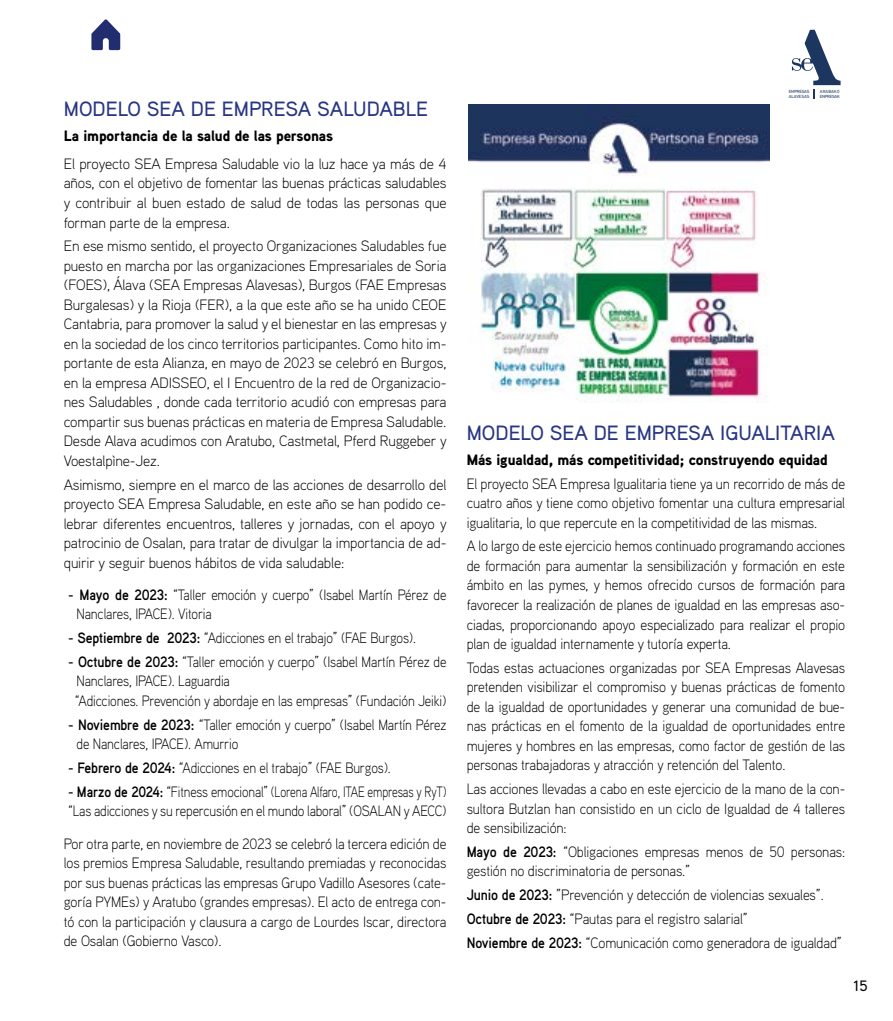
<style>
.page{position:relative;width:893px;height:1021px;background:#fff}
.page>*{position:absolute;margin:0;border:0;box-sizing:border-box;transform-origin:0 0}
.t1{font:500 20.7px "Aaux Pro";color:#283583}
.t2{font:300 15px/19.5px "Aaux Pro";letter-spacing:-.01em;color:#000;text-align:justify;scale:.95 1}
.t3{font:300 15px/19.5px "Aaux Pro";letter-spacing:-.01em;color:#000;text-align:justify}
.t4{font:300 15px/19.5px "Aaux Pro";letter-spacing:-.01em;color:#000;scale:.9 1}
.t5{font:300 15px/19.5px "Aaux Pro";letter-spacing:-.01em;color:#000;scale:.88 1}
.t6{font:900 15px "Aaux Pro";letter-spacing:-.01em;color:#000}
.t7{font:500 15px "Aaux Pro";color:#000}
.t8{font:4.5px/4.8px "DIN Next Rounded LT Pro";letter-spacing:-.05em;color:#1d3660}
.s1{font-weight:700}
</style>
<div class="page">
<img style="left:469px;top:104px;width:301px;height:297px">
<div style="left:769px;top:10px;width:92px;height:108px;background:#fff"></div>
<svg style="left:792px;top:30px;width:49px;height:68px"></svg>
<svg style="left:91px;top:19px;width:29px;height:31px"></svg>
<h1 class="t1" style="left:64px;top:95px;width:366px">MODELO SEA DE EMPRESA SALUDABLE</h1>
<p class="t6" style="left:64px;top:126px;width:271px">La importancia de la salud de las personas</p>
<p class="t3" style="left:64px;top:153px;width:384px">El proyecto SEA Empresa Saludable vio la luz hace ya más de 4 años, con el objetivo de fomentar las buenas prácticas saludables y contribuir al buen estado de salud de todas las personas que forman parte de la empresa.</p>
<p class="t3" style="left:64px;top:236px;width:385px">En ese mismo sentido, el proyecto Organizaciones Saludables fue puesto en marcha por las organizaciones Empresariales de Soria (FOES), Álava (SEA Empresas Alavesas), Burgos (FAE Empresas Burgalesas) y la Rioja (FER), a la que este año se ha unido CEOE Cantabria, para promover la salud y el bienestar en las empresas y en la sociedad de los cinco territorios participantes. Como hito im&shy;portante de esta Alianza, en mayo de 2023 se celebró en Burgos, en la empresa ADISSEO, el I Encuentro de la red de Organizacio&shy;nes Saludables , donde cada territorio acudió con empresas para compartir sus buenas prácticas en materia de Empresa Saludable.<br>Desde Alava acudimos con Aratubo, Castmetal, Pferd Ruggeber y Voestalpìne-Jez.</p>
<p class="t3" style="left:64px;top:474px;width:384px">Asimismo, siempre en el marco de las acciones de desarrollo del proyecto SEA Empresa Saludable, en este año se han podido ce&shy;lebrar diferentes encuentros, talleres y jornadas, con el apoyo y patrocinio de Osalan, para tratar de divulgar la importancia de ad&shy;quirir y seguir buenos hábitos de vida saludable:</p>
<p class="t4" style="left:77px;top:584px;width:413px;text-indent:-9px"><span class="s1">- Mayo de 2023:</span> “Taller emoción y cuerpo” (Isabel Martín Pérez de<br>Nanclares, IPACE). Vitoria</p>
<p class="t4" style="left:68px;top:627px;width:388px"><span class="s1">- Septiembre de 2023:</span> “Adicciones en el trabajo” (FAE Burgos).</p>
<p class="t4" style="left:75px;top:651px;width:415px;text-indent:-7px"><span class="s1">- Octubre de 2023:</span> “Taller emoción y cuerpo” (Isabel Martín Pérez de<br>Nanclares, IPACE). Laguardia<br>“Adicciones. Prevención y abordaje en las empresas” (Fundación Jeiki)</p>
<p class="t4" style="left:77px;top:714px;width:413px;text-indent:-9px"><span class="s1">- Noviembre de 2023:</span> “Taller emoción y cuerpo” (Isabel Martín Pérez de Nanclares, IPACE). Amurrio</p>
<p class="t4" style="left:68px;top:757px;width:360px"><span class="s1">- Febrero de 2024:</span> “Adicciones en el trabajo” (FAE Burgos).</p>
<p class="t5" style="left:68px;top:781px;width:432px"><span class="s1">- Marzo de 2024:</span> “Fitness emocional” (Lorena Alfaro, ITAE empresas y RyT) “Las adicciones y su repercusión en el mundo laboral” (OSALAN y AECC)</p>
<p class="t2" style="left:64px;top:833px;width:404px">Por otra parte, en noviembre de 2023 se celebró la tercera edición de los premios Empresa Saludable, resultando premiadas y reconocidas por sus buenas prácticas las empresas Grupo Vadillo Asesores (cate&shy;goría PYMEs) y Aratubo (grandes empresas). El acto de entrega con&shy;tó con la participación y clausura a cargo de Lourdes Iscar, directora de Osalan (Gobierno Vasco).</p>
<p class="t8" style="left:789px;top:89px;width:22px">EMPRESAS<br>ALAVESAS</p>
<p class="t8" style="left:820px;top:89px;width:21px">ARABAKO<br>ENPRESAK</p>
<h1 class="t1" style="left:467px;top:419px;width:370px">MODELO SEA DE EMPRESA IGUALITARIA</h1>
<p class="t6" style="left:467px;top:450px;width:363px">Más igualdad, más competitividad; construyendo equidad</p>
<p class="t2" style="left:467px;top:473px;width:400px">El proyecto SEA Empresa Igualitaria tiene ya un recorrido de más de cuatro años y tiene como objetivo fomentar una cultura empresarial igualitaria, lo que repercute en la competitividad de las mismas.</p>
<p class="t2" style="left:467px;top:536px;width:400px">A lo largo de este ejercicio hemos continuado programando acciones de formación para aumentar la sensibilización y formación en este ámbito en las pymes, y hemos ofrecido cursos de formación para favorecer la realización de planes de igualdad en las empresas aso&shy;ciadas, proporcionando apoyo especializado para realizar el propio plan de igualdad internamente y tutoría experta.</p>
<p class="t2" style="left:467px;top:657px;width:400px">Todas estas actuaciones organizadas por SEA Empresas Alavesas pretenden visibilizar el compromiso y buenas prácticas de fomento de la igualdad de oportunidades y generar una comunidad de bue&shy;nas prácticas en el fomento de la igualdad de oportunidades entre mujeres y hombres en las empresas, como factor de gestión de las personas trabajadoras y atracción y retención del Talento.</p>
<p class="t2" style="left:467px;top:778px;width:400px">Las acciones llevadas a cabo en este ejercicio de la mano de la con&shy;sultora Butzlan han consistido en un ciclo de Igualdad de 4 talleres de sensibilización:</p>
<p class="t2" style="left:467px;top:841px;width:400px"><span class="s1">Mayo de 2023:</span> “Obligaciones empresas menos de 50 personas: gestión no discriminatoria de personas.”</p>
<p class="t2" style="left:467px;top:882px;width:396px;line-height:23.7px;text-align:left"><span class="s1">Junio de 2023:</span> ”Prevención y detección de violencias sexuales”.<br><span class="s1">Octubre de 2023:</span> “Pautas para el registro salarial”<br><span class="s1">Noviembre de 2023:</span> “Comunicación como generadora de igualdad”</p>
<p class="t7" style="left:854px;top:976px;width:16px">15</p>
</div>
